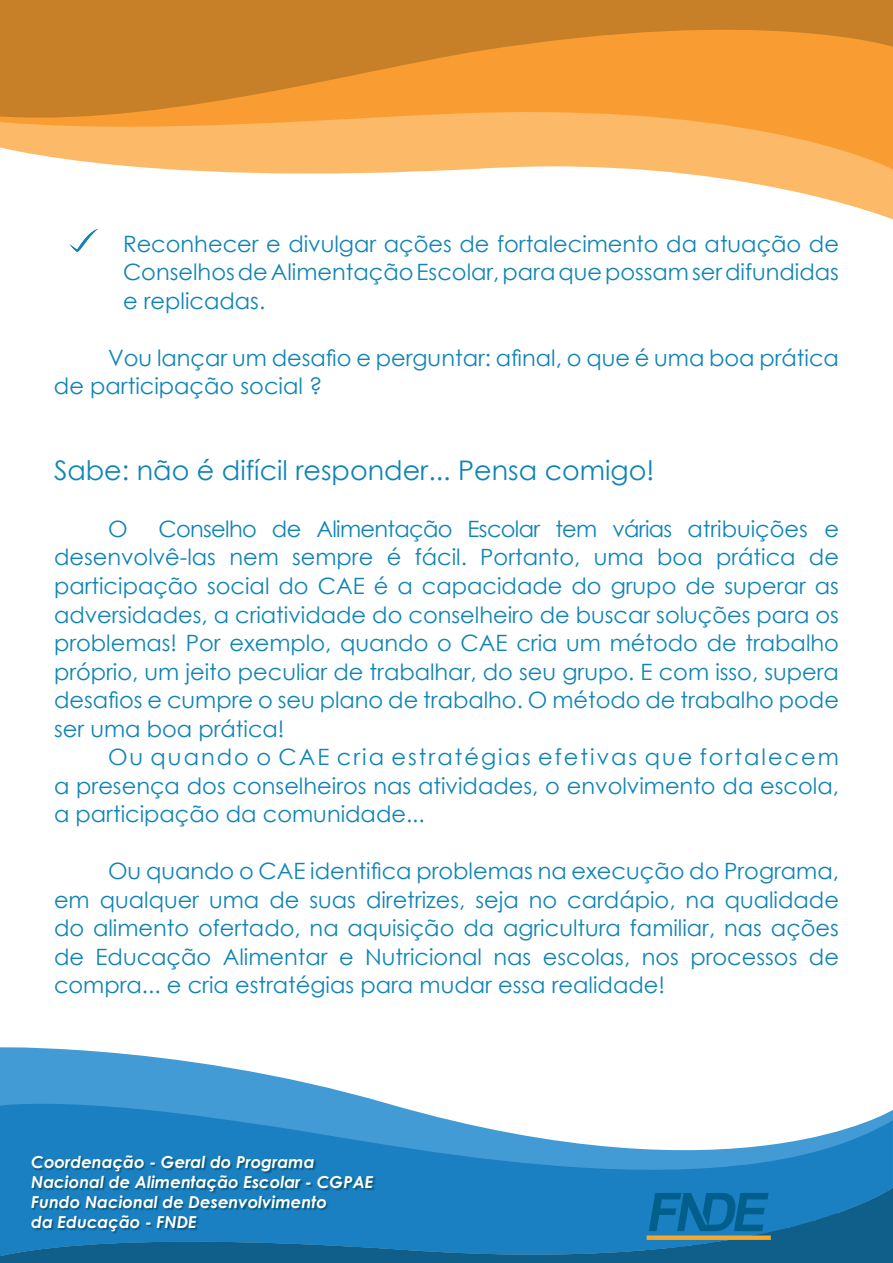
<style>
.page{position:relative;width:893px;height:1263px;background:#fff}
.page>*{position:absolute;margin:0;border:0;box-sizing:border-box;transform-origin:0 0}
.t1{font:27px "Century Gothic";color:#0f84b5}
.t2{font:22.5px/28.5px "Century Gothic";color:#0f84b5;text-align:justify}
.t3{font:italic 700 16.5px/19.8px "Century Gothic";color:#fff}
</style>
<div class="page">
<div style="left:0;top:0;width:893px;height:138px;background:#c78028"></div>
<svg style="left:193px;top:29px;width:699px;height:76px;fill:#f99d33"></svg>
<svg style="left:0;top:105px;width:892px;height:114px"></svg>
<svg style="left:0;top:1047px;width:333px;height:42px;fill:#439bd5"></svg>
<svg style="left:0;top:1089px;width:892px;height:99px"></svg>
<svg style="left:0;top:1188px;width:892px;height:75px;background:#1672ab"></svg>
<img style="left:30px;top:1153px;width:348px;height:83px">
<svg style="left:647px;top:1193px;width:124px;height:47px;background:#24759c"></svg>
<svg style="left:892px;top:1110px;width:1px;height:153px"></svg>
<svg style="left:892px;top:46px;width:1px;height:174px"></svg>
<svg style="left:70px;top:229px;width:28px;height:23px"></svg>
<p class="t2" style="left:123px;top:229px;width:717px">Reconhecer e divulgar ações de fortalecimento da atuação de Conselhos de Alimentação Escolar, para que possam ser difundidas e replicadas.</p>
<p class="t2" style="left:54px;top:343px;width:786px;text-indent:54px">Vou lançar um desafio e perguntar: afinal, o que é uma boa prática de participação social ?</p>
<p class="t1" style="left:54px;top:451px;width:602px">Sabe: não é difícil responder... Pensa comigo!</p>
<p class="t2" style="left:108px;top:514px;width:21px">O</p>
<p class="t2" style="left:54px;top:514px;width:786px;text-indent:104px">Conselho de Alimentação Escolar tem várias atribuições e desenvolvê-las nem sempre é fácil. Portanto, uma boa prática de participação social do CAE é a capacidade do grupo de superar as adversidades, a criatividade do conselheiro de buscar soluções para os problemas! Por exemplo, quando o CAE cria um método de trabalho próprio, um jeito peculiar de trabalhar, do seu grupo. E com isso, supera desafios e cumpre o seu plano de trabalho. O método de trabalho pode ser uma boa prática!</p>
<p class="t2" style="left:54px;top:743px;width:786px;text-indent:54px">Ou quando o CAE cria estratégias efetivas que fortalecem a presença dos conselheiros nas atividades, o envolvimento da escola, a participação da comunidade...</p>
<p class="t2" style="left:54px;top:857px;width:786px;text-indent:54px">Ou quando o CAE identifica problemas na execução do Programa, em qualquer uma de suas diretrizes, seja no cardápio, na qualidade do alimento ofertado, na aquisição da agricultura familiar, nas ações de Educação Alimentar e Nutricional nas escolas, nos processos de compra... e cria estratégias para mudar essa realidade!</p>
<p class="t3" style="left:31px;top:1152px;width:344px">Coordenação - Geral do Programa<br>Nacional de Alimentação Escolar - CGPAE<br>Fundo Nacional de Desenvolvimento<br>da Educação - FNDE</p>
</div>
